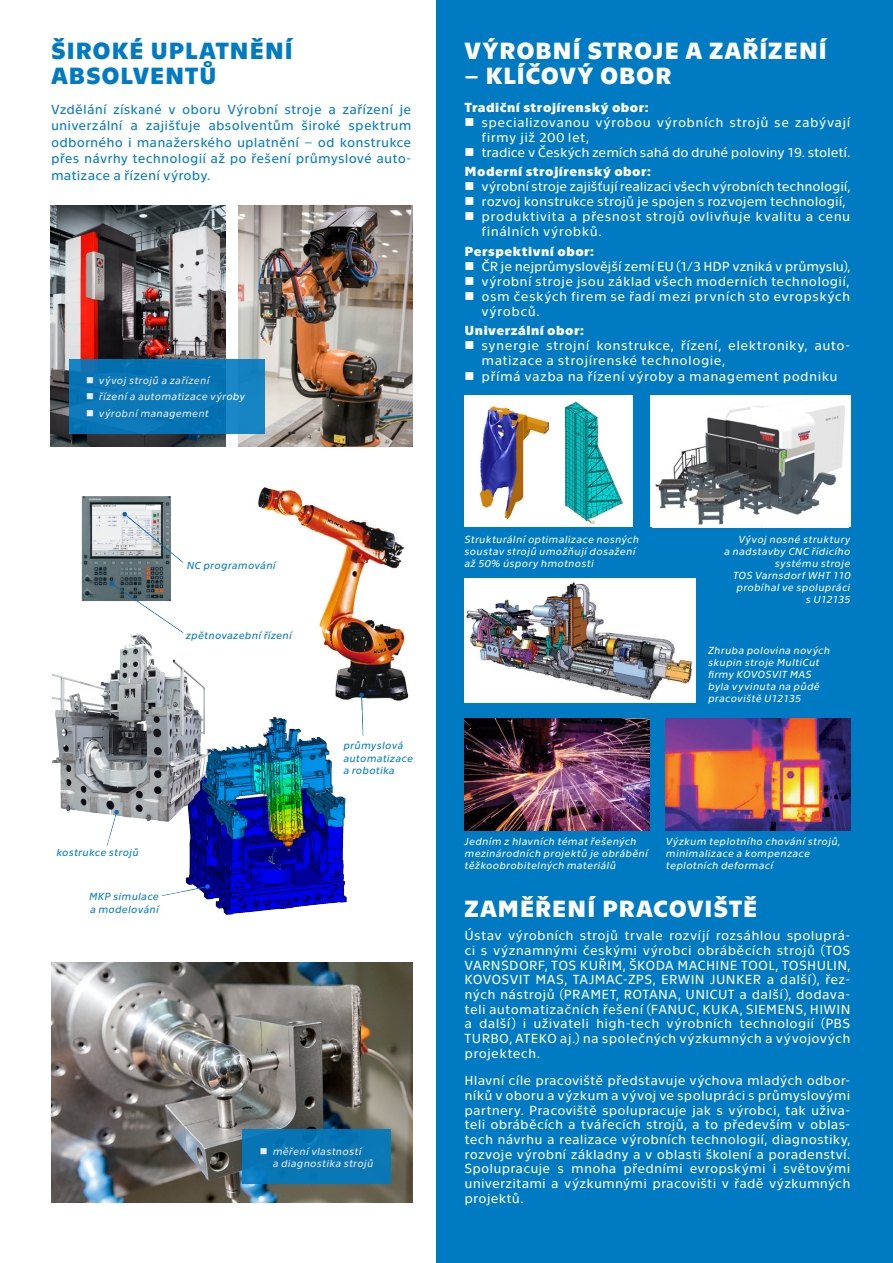
<style>
.page{position:relative;width:893px;height:1263px;background:#fff}
.page>*{position:absolute;margin:0;border:0;box-sizing:border-box;transform-origin:0 0}
.t1{font:700 24px "Technika";letter-spacing:.025em;color:#fff}
.t2{font:700 24px/25.5px "Technika";letter-spacing:.025em;color:#007ac2}
.t3{font:13.5px/14.7px "Technika";letter-spacing:.025em;color:#fff}
.t4{font:13.5px/16.5px "Technika";letter-spacing:.01em;color:#007ac2;text-align:justify}
.t5{font:13.5px "Technika";letter-spacing:-.01em;color:#fff}
.t6{font:700 13.5px "Technika";letter-spacing:.035em;color:#fff}
.t7{font:13.5px "Technika";color:#fff}
.t8{font:italic 10.5px/12px "Technika";letter-spacing:.02em;color:#fff}
.t9{font:italic 10.5px/12.6px "Technika";letter-spacing:.02em;color:#007ac2}
</style>
<div class="page">
<div style="left:437px;top:0;width:456px;height:1263px;background:#007ac2"></div>
<img style="left:51px;top:205px;width:174px;height:241px">
<img style="left:51px;top:962px;width:361px;height:241px">
<img style="left:238px;top:205px;width:174px;height:241px">
<div style="left:69px;top:359px;width:196px;height:75px;background:linear-gradient(to right,#0672b3,#107ebe)"></div>
<img style="left:52px;top:487px;width:357px;height:428px">
<div style="left:243px;top:1129px;width:148px;height:54px;background:#0976b5"></div>
<img style="left:465px;top:719px;width:184px;height:111px">
<img style="left:666px;top:719px;width:184px;height:111px">
<img style="left:465px;top:578px;width:231px;height:124px">
<div style="left:649px;top:396px;width:201px;height:131px;background:#fff"></div>
<img style="left:655px;top:405px;width:190px;height:122px">
<div style="left:465px;top:396px;width:168px;height:131px;background:#fff"></div>
<img style="left:565px;top:401px;width:57px;height:123px">
<img style="left:479px;top:406px;width:70px;height:112px">
<p class="t2" style="left:51px;top:36px;width:244px">ŠIROKÉ UPLATNĚNÍ<br>ABSOLVENTŮ</p>
<p class="t4" style="left:51px;top:100px;width:362px">Vzdělání získané v oboru Výrobní stroje a zařízení je univerzální a zajišťuje absolventům široké spektrum odborného i manažerského uplatnění – od konstrukce přes návrhy technologií až po řešení průmyslové auto&shy;matizace a řízení výroby.</p>
<p class="t8" style="left:86px;top:374px;width:125px">■ vývoj strojů a zařízení</p>
<p class="t8" style="left:86px;top:390px;width:160px">■ řízení a automatizace výroby</p>
<p class="t8" style="left:86px;top:406px;width:124px">■ výrobní management</p>
<p class="t9" style="left:187px;top:559px;width:90px">NC programování</p>
<p class="t9" style="left:186px;top:628px;width:108px">zpětnovazební řízení</p>
<p class="t9" style="left:56px;top:846px;width:84px">kostrukce strojů</p>
<p class="t9" style="left:89px;top:889px;width:71px">MKP simulace a modelování</p>
<p class="t9" style="left:343px;top:738px;width:71px">průmyslová automatizace a robotika</p>
<p class="t8" style="left:273px;top:1144px;width:102px;text-indent:-13px">■ měření vlastností<br>a diagnostika strojů</p>
<p class="t1" style="left:465px;top:33px;width:364px">VÝROBNÍ STROJE A ZAŘÍZENÍ</p>
<p class="t1" style="left:465px;top:59px;width:209px">– KLÍČOVÝ OBOR</p>
<p class="t6" style="left:465px;top:98px;width:186px">Tradiční strojírenský obor:</p>
<p class="t3" style="left:482px;top:114px;width:370px">specializovanou výrobou výrobních strojů se zabývají firmy již 200 let,</p>
<p class="t5" style="left:482px;top:143px;width:370px">tradice v Českých zemích sahá do druhé poloviny 19. století.</p>
<p class="t6" style="left:465px;top:162px;width:188px">Moderní strojírenský obor:</p>
<p class="t5" style="left:482px;top:177px;width:370px">výrobní stroje zajišťují realizaci všech výrobních technologií,</p>
<p class="t7" style="left:482px;top:192px;width:365px">rozvoj konstrukce strojů je spojen s rozvojem technologií,</p>
<p class="t3" style="left:482px;top:208px;width:370px">produktivita a přesnost strojů ovlivňuje kvalitu a cenu finálních výrobků.</p>
<p class="t6" style="left:465px;top:241px;width:131px">Perspektivní obor:</p>
<p class="t5" style="left:482px;top:257px;width:370px">ČR je nejprůmyslovější zemí EU (1/3 HDP vzniká v průmyslu),</p>
<p class="t3" style="left:482px;top:273px;width:369px">výrobní stroje jsou základ všech moderních technologií,</p>
<p class="t3" style="left:482px;top:288px;width:370px">osm českých firem se řadí mezi prvních sto evropských výrobců.</p>
<p class="t6" style="left:465px;top:321px;width:121px">Univerzální obor:</p>
<p class="t3" style="left:482px;top:337px;width:370px">synergie strojní konstrukce, řízení, elektroniky, auto&shy;matizace a strojírenské technologie,</p>
<p class="t3" style="left:482px;top:368px;width:358px">přímá vazba na řízení výroby a management podniku</p>
<p class="t8" style="left:465px;top:532px;width:176px">Strukturální optimalizace nosných soustav strojů umožňují dosažení až 50% úspory hmotnosti</p>
<p class="t8" style="left:724px;top:532px;width:128px;text-align:right">Vývoj nosné struktury<br>a nadstavby CNC řídicího systému stroje<br>TOS Varnsdorf WHT 110 probíhal ve spolupráci<br>s U12135</p>
<p class="t8" style="left:708px;top:644px;width:124px">Zhruba polovina nových skupin stroje MultiCut firmy KOVOSVIT MAS byla vyvinuta na půdě pracoviště U12135</p>
<p class="t8" style="left:465px;top:834px;width:185px">Jedním z hlavních témat řešených mezinárodních projektů je obrábění těžkoobrobitelných materiálů</p>
<p class="t8" style="left:666px;top:834px;width:176px">Výzkum teplotního chování strojů, minimalizace a kompenzace teplotních deformací</p>
<p class="t1" style="left:465px;top:891px;width:294px">ZAMĚŘENÍ PRACOVIŠTĚ</p>
<p class="t3" style="left:465px;top:927px;width:387px;text-align:justify">Ústav výrobních strojů trvale rozvíjí rozsáhlou spoluprá&shy;ci s významnými českými výrobci obráběcích strojů (TOS VARNSDORF, TOS KUŘIM, ŠKODA MACHINE TOOL, TOSHULIN, KOVOSVIT MAS, TAJMAC-ZPS, ERWIN JUNKER a další), řez&shy;ných nástrojů (PRAMET, ROTANA, UNICUT a další), dodava&shy;teli automatizačních řešení (FANUC, KUKA, SIEMENS, HIWIN a další) i uživateli high-tech výrobních technologií (PBS TURBO, ATEKO aj.) na společných výzkumných a vývojových projektech.</p>
<p class="t3" style="left:465px;top:1072px;width:387px;text-align:justify">Hlavní cíle pracoviště představuje výchova mladých odbor&shy;níků v oboru a výzkum a vývoj ve spolupráci s průmyslovými partnery. Pracoviště spolupracuje jak s výrobci, tak uživa&shy;teli obráběcích a tvářecích strojů, a to především v oblas&shy;tech návrhu a realizace výrobních technologií, diagnostiky, rozvoje výrobní základny a v oblasti školení a poradenství.<br>Spolupracuje s mnoha předními evropskými i světovými univerzitami a výzkumnými pracovišti v řadě výzkumných projektů.</p>
</div>
